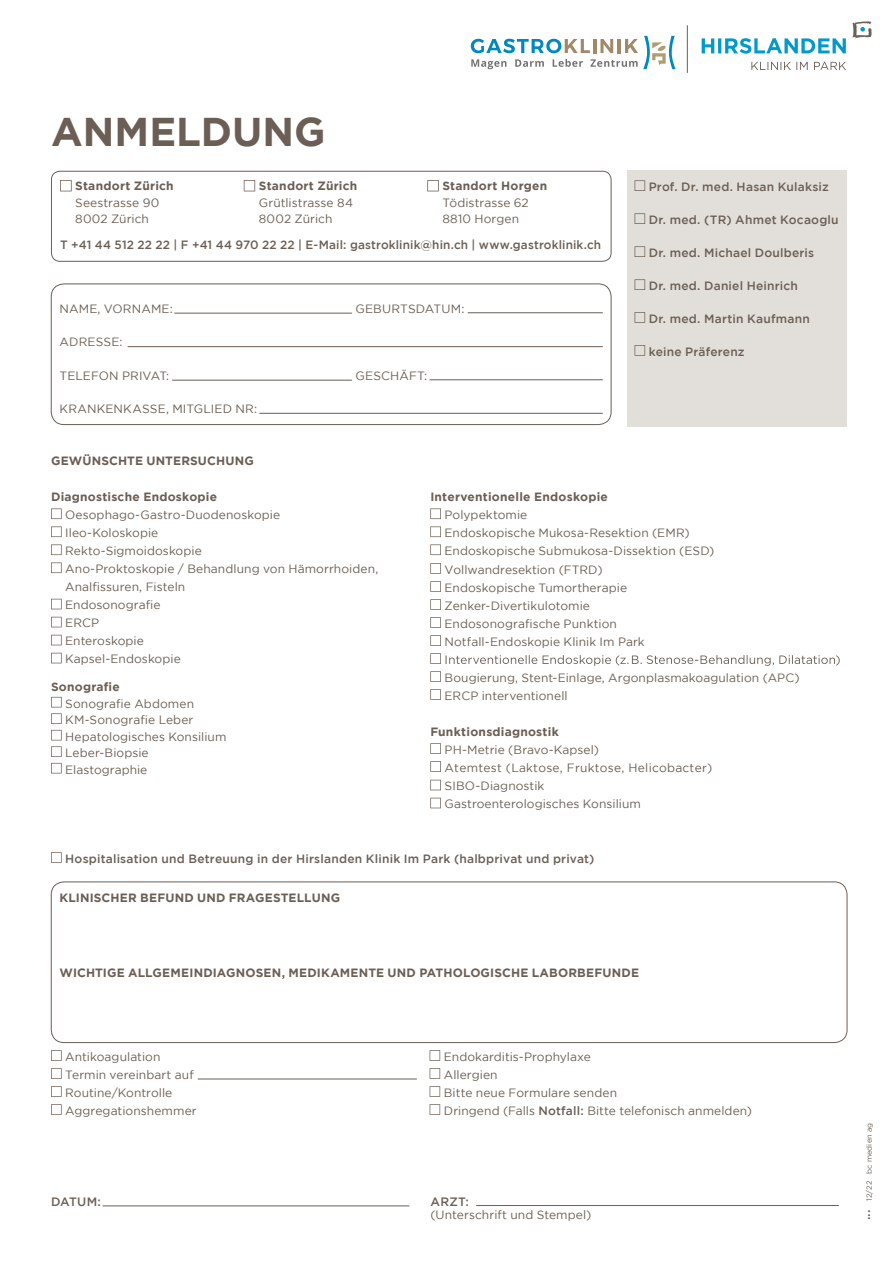
<style>
.page{position:relative;width:893px;height:1263px;background:#fff}
.page>*{position:absolute;margin:0;border:0;box-sizing:border-box;transform-origin:0 0}
.t1{font:700 40.05px "Gotham";color:#6b5f55}
.t2{font:500 12.15px "Gotham";letter-spacing:.02em;color:#6b5f55}
.t3{font:12px/18px "Gotham";letter-spacing:.005em;color:#6b5f55}
.t4{font:500 12px "Gotham";letter-spacing:.015em;color:#6b5f55}
.t5{font:700 12px "Gotham";letter-spacing:.02em;color:#6b5f55}
.t6{font:7.5px "Gotham";letter-spacing:.02em;color:#6b5f55}
.s1{font-weight:500}
</style>
<div class="page">
<svg style="left:51px;top:599px;width:11px;height:10px"></svg>
<svg style="left:51px;top:617px;width:11px;height:10px"></svg>
<svg style="left:51px;top:635px;width:11px;height:10px"></svg>
<svg style="left:51px;top:653px;width:11px;height:10px"></svg>
<svg style="left:51px;top:697px;width:11px;height:10px"></svg>
<svg style="left:51px;top:713px;width:11px;height:11px"></svg>
<svg style="left:51px;top:730px;width:11px;height:10px"></svg>
<svg style="left:51px;top:746px;width:11px;height:11px"></svg>
<svg style="left:51px;top:763px;width:11px;height:10px"></svg>
<svg style="left:852px;top:21px;width:20px;height:18px"></svg>
<svg style="left:702px;top:38px;width:144px;height:16px"></svg>
<svg style="left:751px;top:62px;width:95px;height:8px"></svg>
<hr style="left:687px;top:25px;width:1px;height:48px;background:#6b5f55">
<svg style="left:471px;top:36px;width:205px;height:33px"></svg>
<svg style="left:60px;top:180px;width:12px;height:11px"></svg>
<svg style="left:244px;top:180px;width:11px;height:11px"></svg>
<svg style="left:427px;top:180px;width:12px;height:11px"></svg>
<div style="left:51px;top:171px;width:560px;height:90px;border:1px solid #6b5f55;border-radius:9px"></div>
<div style="left:627px;top:170px;width:220px;height:256px;background:#e2dfdb"></div>
<svg style="left:634px;top:180px;width:11px;height:11px"></svg>
<svg style="left:634px;top:213px;width:11px;height:11px"></svg>
<svg style="left:634px;top:246px;width:11px;height:11px"></svg>
<svg style="left:634px;top:279px;width:11px;height:11px"></svg>
<svg style="left:634px;top:312px;width:11px;height:11px"></svg>
<svg style="left:634px;top:345px;width:11px;height:11px"></svg>
<div style="left:51px;top:284px;width:560px;height:141px;border:1px solid #6b5f55;border-radius:13px"></div>
<hr style="left:468px;top:312px;width:135px;height:1px;background:#6b5f55">
<hr style="left:174px;top:313px;width:178px;height:1px;background:#6b5f55">
<hr style="left:128px;top:346px;width:475px;height:1px;background:#6b5f55">
<hr style="left:429px;top:379px;width:174px;height:1px;background:#6b5f55">
<hr style="left:172px;top:380px;width:180px;height:1px;background:#6b5f55">
<hr style="left:259px;top:413px;width:344px;height:1px;background:#6b5f55">
<svg style="left:51px;top:508px;width:11px;height:11px"></svg>
<svg style="left:51px;top:526px;width:11px;height:11px"></svg>
<svg style="left:51px;top:544px;width:11px;height:11px"></svg>
<svg style="left:51px;top:562px;width:11px;height:11px"></svg>
<svg style="left:430px;top:508px;width:11px;height:11px"></svg>
<svg style="left:430px;top:526px;width:11px;height:11px"></svg>
<svg style="left:430px;top:544px;width:11px;height:11px"></svg>
<svg style="left:430px;top:581px;width:11px;height:11px"></svg>
<svg style="left:430px;top:563px;width:11px;height:11px"></svg>
<svg style="left:430px;top:599px;width:11px;height:11px"></svg>
<svg style="left:430px;top:617px;width:11px;height:11px"></svg>
<svg style="left:430px;top:635px;width:11px;height:11px"></svg>
<svg style="left:430px;top:653px;width:11px;height:11px"></svg>
<svg style="left:449px;top:655px;width:391px;height:11px"></svg>
<svg style="left:430px;top:671px;width:11px;height:11px"></svg>
<svg style="left:430px;top:689px;width:11px;height:11px"></svg>
<svg style="left:430px;top:743px;width:11px;height:11px"></svg>
<svg style="left:430px;top:761px;width:11px;height:11px"></svg>
<svg style="left:430px;top:780px;width:11px;height:10px"></svg>
<svg style="left:430px;top:798px;width:11px;height:10px"></svg>
<svg style="left:51px;top:852px;width:11px;height:11px"></svg>
<div style="left:51px;top:882px;width:796px;height:161px;border:1px solid #6b5f55;border-radius:13px"></div>
<hr style="left:198px;top:1079px;width:219px;height:1px;background:#6b5f55">
<svg style="left:51px;top:1050px;width:11px;height:11px"></svg>
<svg style="left:51px;top:1068px;width:11px;height:11px"></svg>
<svg style="left:51px;top:1086px;width:11px;height:11px"></svg>
<svg style="left:51px;top:1104px;width:11px;height:11px"></svg>
<svg style="left:430px;top:1050px;width:10px;height:11px"></svg>
<svg style="left:430px;top:1068px;width:10px;height:11px"></svg>
<svg style="left:430px;top:1086px;width:10px;height:11px"></svg>
<svg style="left:430px;top:1104px;width:10px;height:11px"></svg>
<hr style="left:476px;top:1205px;width:363px;height:1px;background:#6b5f55">
<hr style="left:103px;top:1205px;width:306px;height:1px;background:#6b5f55">
<h1 class="t1" style="left:51px;top:108px;width:276px">ANMELDUNG</h1>
<p class="t5" style="left:75px;top:179px;width:100px">Standort Zürich</p>
<p class="t3" style="left:75px;top:194px;width:86px;line-height:16.5px">Seestrasse 90<br>8002 Zürich</p>
<p class="t4" style="left:60px;top:238px;width:542px">T +41 44 512 22 22 | F +41 44 970 22 22 | E-Mail: gastroklinik@hin.ch | www.gastroklinik.ch</p>
<p class="t5" style="left:259px;top:179px;width:100px">Standort Zürich</p>
<p class="t3" style="left:259px;top:194px;width:96px;line-height:16.5px">Grütlistrasse 84<br>8002 Zürich</p>
<p class="t5" style="left:442px;top:179px;width:107px">Standort Horgen</p>
<p class="t3" style="left:442px;top:194px;width:88px;line-height:16.5px">Tödistrasse 62<br>8810 Horgen</p>
<p class="t4" style="left:649px;top:180px;width:181px">Prof. Dr. med. Hasan Kulaksiz</p>
<p class="t4" style="left:649px;top:213px;width:191px">Dr. med. (TR) Ahmet Kocaoglu</p>
<p class="t4" style="left:649px;top:246px;width:167px">Dr. med. Michael Doulberis</p>
<p class="t4" style="left:649px;top:279px;width:151px">Dr. med. Daniel Heinrich</p>
<p class="t4" style="left:649px;top:312px;width:163px">Dr. med. Martin Kaufmann</p>
<p class="t4" style="left:649px;top:345px;width:97px">keine Präferenz</p>
<p class="t3" style="left:60px;top:299px;width:115px">NAME, VORNAME:</p>
<p class="t3" style="left:356px;top:299px;width:110px">GEBURTSDATUM:</p>
<p class="t3" style="left:60px;top:333px;width:65px">ADRESSE:</p>
<p class="t3" style="left:60px;top:366px;width:111px">TELEFON PRIVAT:</p>
<p class="t3" style="left:356px;top:366px;width:73px">GESCHÄFT:</p>
<p class="t3" style="left:60px;top:400px;width:199px">KRANKENKASSE, MITGLIED NR:</p>
<p class="t5" style="left:51px;top:454px;width:204px">GEWÜNSCHTE UNTERSUCHUNG</p>
<p class="t5" style="left:51px;top:490px;width:168px">Diagnostische Endoskopie</p>
<p class="t3" style="left:65px;top:506px;width:315px">Oesophago-Gastro-Duodenoskopie<br>Ileo-Koloskopie<br>Rekto-Sigmoidoskopie<br>Ano-Proktoskopie / Behandlung von Hämorrhoiden,<br>Analfissuren, Fisteln</p>
<p class="t5" style="left:430px;top:490px;width:179px">Interventionelle Endoskopie</p>
<p class="t3" style="left:445px;top:506px;width:271px">Polypektomie<br>Endoskopische Mukosa-Resektion (EMR)<br>Endoskopische Submukosa-Dissektion (ESD)</p>
<p class="t3" style="left:445px;top:578px;width:184px">Endoskopische Tumortherapie</p>
<p class="t3" style="left:445px;top:560px;width:160px">Vollwandresektion (FTRD)</p>
<p class="t3" style="left:445px;top:596px;width:357px">Zenker-Divertikulotomie<br>Endosonografische Punktion<br>Notfall-Endoskopie Klinik Im Park<br>I<br>Bougierung, Stent-Einlage, Argonplasmakoagulation (APC)<br>ERCP interventionell</p>
<p class="t5" style="left:430px;top:725px;width:130px">Funktionsdiagnostik</p>
<p class="t3" style="left:445px;top:740px;width:269px">PH-Metrie (Bravo-Kapsel)<br>Atemtest (Laktose, Fruktose, Helicobacter)<br>SIBO-Diagnostik<br>Gastroenterologisches Konsilium</p>
<p class="t3" style="left:65px;top:596px;width:117px">Endosonografie<br>ERCP<br>Enteroskopie<br>Kapsel-Endoskopie</p>
<p class="t5" style="left:51px;top:680px;width:70px">Sonografie</p>
<p class="t3" style="left:65px;top:695px;width:163px;line-height:16.5px">Sonografie Abdomen<br>KM-Sonografie Leber<br>Hepatologisches Konsilium<br>Leber-Biopsie<br>Elastographie</p>
<p class="t4" style="left:65px;top:852px;width:530px">Hospitalisation und Betreuung in der Hirslanden Klinik Im Park (halbprivat und privat)</p>
<p class="t5" style="left:60px;top:890px;width:282px">KLINISCHER BEFUND UND FRAGESTELLUNG</p>
<p class="t5" style="left:60px;top:965px;width:581px">WICHTIGE ALLGEMEINDIAGNOSEN, MEDIKAMENTE UND PATHOLOGISCHE LABORBEFUNDE</p>
<p class="t3" style="left:65px;top:1047px;width:133px">Antikoagulation<br>Termin vereinbart auf<br>Routine/Kontrolle<br>Aggregationshemmer</p>
<p class="t3" style="left:444px;top:1047px;width:310px">Endokarditis-Prophylaxe<br>Allergien<br>Bitte neue Formulare senden<br>Dringend (Falls <span class="s1">Notfall:</span> Bitte telefonisch anmelden)</p>
<p class="t2" style="left:51px;top:1194px;width:51px">DATUM:</p>
<p class="t2" style="left:431px;top:1194px;width:40px">ARZT:</p>
<p class="t3" style="left:430px;top:1206px;width:163px">(Unterschrift und Stempel)</p>
<p class="t6" style="left:865px;top:1220px;width:99px;rotate:-90deg">••• 12/22 bc medien ag</p>
</div>
